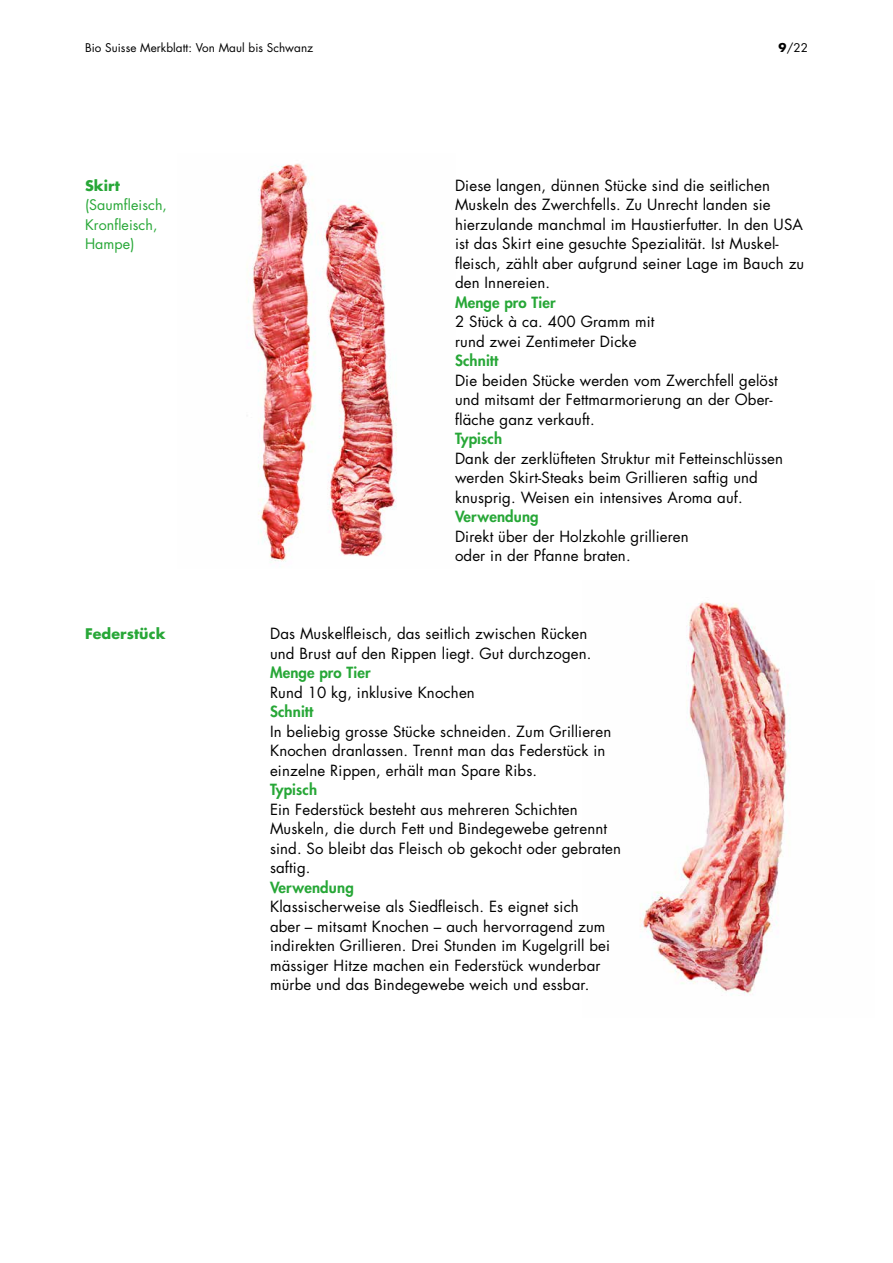
<style>
.page{position:relative;width:893px;height:1263px;background:#fff}
.page>*{position:absolute;margin:0;border:0;box-sizing:border-box;transform-origin:0 0}
.t1{font:15px/19.5px "Futura Std";letter-spacing:.01em;color:#000}
.t2{font:800 15px "Futura Std";letter-spacing:.01em;color:#27a737}
.t3{font:14.25px/19.5px "Futura Std";letter-spacing:.005em;color:#27a737}
.t4{font:700 14.25px "Futura Std";letter-spacing:.005em;color:#27a737}
.t5{font:11.7px "Futura Std";letter-spacing:.005em;color:#000}
.s1{font-weight:700}
</style>
<div class="page">
<img style="left:248px;top:163px;width:149px;height:400px">
<img style="left:640px;top:602px;width:150px;height:394px">
<p class="t5" style="left:85px;top:40px;width:230px">Bio Suisse Merkblatt: Von Maul bis Schwanz</p>
<p class="t5" style="left:779px;top:40px;width:31px"><span class="s1">9</span>/22</p>
<p class="t4" style="left:85px;top:176px;width:37px">Skirt</p>
<p class="t3" style="left:85px;top:195px;width:83px">(Saumfleisch,<br>Kronfleisch,<br>Hampe)</p>
<p class="t4" style="left:85px;top:624px;width:82px">Federstück</p>
<p class="t1" style="left:455px;top:175px;width:351px">Diese langen, dünnen Stücke sind die seitlichen Muskeln des Zwerchfells. Zu Unrecht landen sie hierzulande manchmal im Haustierfutter. In den USA ist das Skirt eine gesuchte Spezialität. Ist Muskel&shy;fleisch, zählt aber aufgrund seiner Lage im Bauch zu den Innereien.</p>
<p class="t2" style="left:455px;top:292px;width:102px">Menge pro Tier</p>
<p class="t1" style="left:455px;top:312px;width:201px">2 Stück à ca. 400 Gramm mit rund zwei Zentimeter Dicke</p>
<p class="t2" style="left:455px;top:351px;width:45px">Schnitt</p>
<p class="t1" style="left:455px;top:370px;width:324px">Die beiden Stücke werden vom Zwerchfell gelöst und mitsamt der Fettmarmorierung an der Ober&shy;fläche ganz verkauft.</p>
<p class="t2" style="left:455px;top:429px;width:49px">Typisch</p>
<p class="t1" style="left:455px;top:448px;width:330px">Dank der zerklüfteten Struktur mit Fetteinschlüssen werden Skirt-Steaks beim Grillieren saftig und knusprig. Weisen ein intensives Aroma auf.</p>
<p class="t2" style="left:455px;top:507px;width:85px">Verwendung</p>
<p class="t1" style="left:455px;top:526px;width:235px">Direkt über der Holzkohle grillieren oder in der Pfanne braten.</p>
<p class="t1" style="left:270px;top:624px;width:323px">Das Muskelfleisch, das seitlich zwischen Rücken und Brust auf den Rippen liegt. Gut durchzogen.</p>
<p class="t2" style="left:270px;top:663px;width:102px">Menge pro Tier</p>
<p class="t1" style="left:270px;top:682px;width:206px">Rund 10 kg, inklusive Knochen</p>
<p class="t2" style="left:270px;top:702px;width:45px">Schnitt</p>
<p class="t1" style="left:270px;top:721px;width:343px">In beliebig grosse Stücke schneiden. Zum Grillieren<br>Knochen dranlassen. Trennt man das Federstück in einzelne Rippen, erhält man Spare Ribs.</p>
<p class="t2" style="left:270px;top:780px;width:49px">Typisch</p>
<p class="t1" style="left:270px;top:799px;width:352px">Ein Federstück besteht aus mehreren Schichten Muskeln, die durch Fett und Bindegewebe getrennt sind. So bleibt das Fleisch ob gekocht oder gebraten saftig.</p>
<p class="t2" style="left:270px;top:877px;width:85px">Verwendung</p>
<p class="t1" style="left:270px;top:897px;width:342px">Klassischerweise als Siedfleisch. Es eignet sich aber – mitsamt Knochen – auch hervorragend zum indirekten Grillieren. Drei Stunden im Kugelgrill bei mässiger Hitze machen ein Federstück wunderbar mürbe und das Bindegewebe weich und essbar.</p>
</div>
